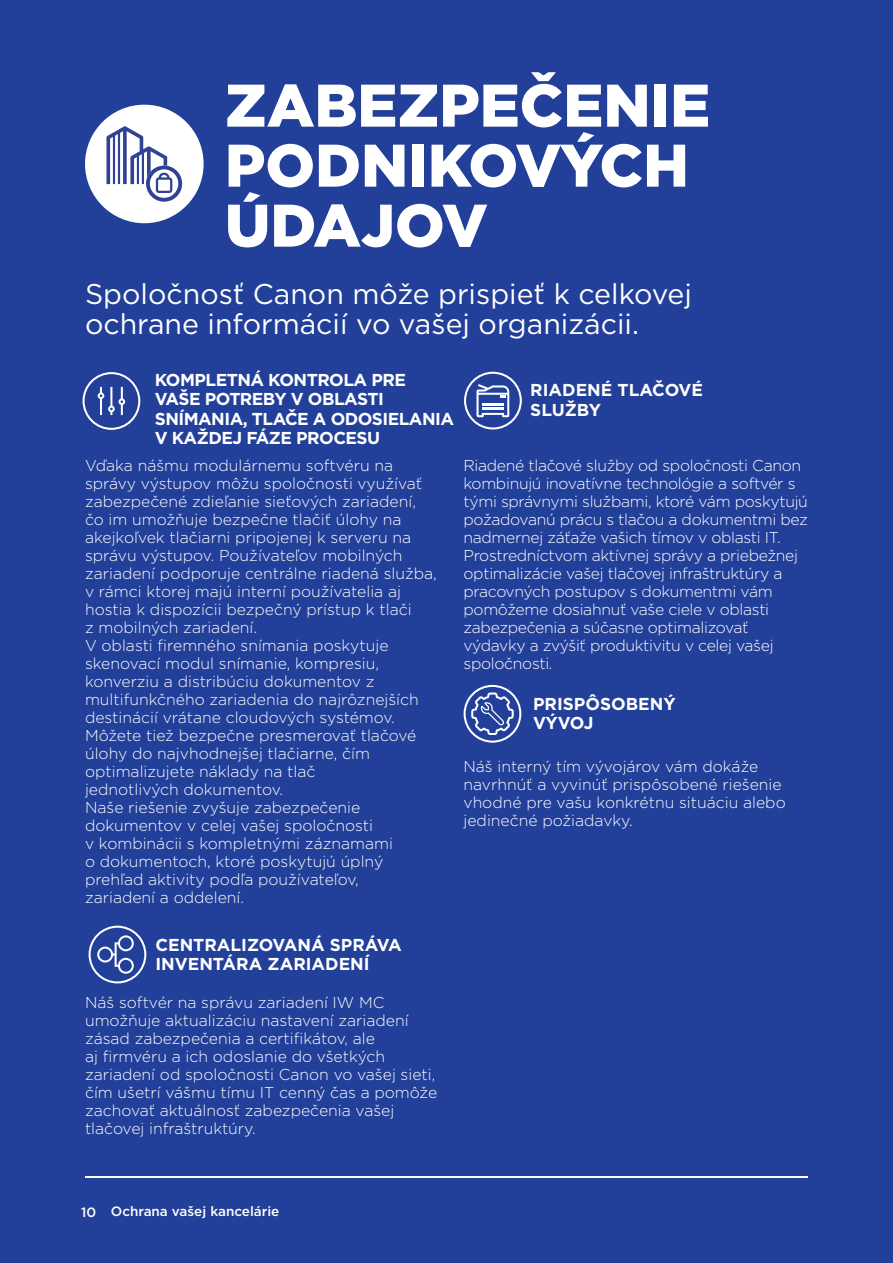
<style>
.page{position:relative;width:893px;height:1263px;background:#223f99}
.page>*{position:absolute;margin:0;border:0;box-sizing:border-box;transform-origin:0 0}
.t1{font:900 60px/60px "Gotham";color:#fff}
.t2{font:28.5px/30px "Gotham";color:#fff}
.Specifiation_Title{font:700 17.25px/19.5px "Gotham";letter-spacing:-.03em;color:#fff}
.Specifiation_Title-2{font:700 17.25px/19.5px "Gotham";color:#fff}
.t3{font:300 15.75px/18px "Gotham";color:#fff}
.t4{font:300 15.75px/18px "Gotham";letter-spacing:-.02em;color:#fff}
.t5{font:500 13.5px "Gotham";color:#fff}
</style>
<div class="page">
<hr style="left:85px;top:1176px;width:723px;height:2px;background:#fff">
<div style="left:85px;top:105px;width:119px;height:118px;background:#fff;border-radius:50%"></div>
<svg style="left:83px;top:372px;width:57px;height:58px;background:#4860aa"></svg>
<svg style="left:464px;top:372px;width:58px;height:57px"></svg>
<svg style="left:464px;top:685px;width:57px;height:58px;background:#536aaf"></svg>
<svg style="left:89px;top:926px;width:57px;height:57px;background:#4f66ad"></svg>
<svg style="left:106px;top:126px;width:76px;height:76px"></svg>
<p class="t1" style="left:225px;top:75px;width:487px">ZABEZPEČENIE<br>PODNIKOVÝCH<br>ÚDAJOV</p>
<p class="t2" style="left:85px;top:278px;width:608px">Spoločnosť Canon môže prispieť k celkovej ochrane informácií vo vašej organizácii.</p>
<p class="Specifiation_Title" style="left:155px;top:370px;width:301px">KOMPLETNÁ KONTROLA PRE<br>VAŠE POTREBY V OBLASTI<br>SNÍMANIA, TLAČE A ODOSIELANIA<br>V KAŽDEJ FÁZE PROCESU</p>
<p class="Specifiation_Title-2" style="left:530px;top:380px;width:174px">RIADENÉ TLAČOVÉ<br>SLUŽBY</p>
<p class="t3" style="left:85px;top:456px;width:353px">Vďaka nášmu modulárnemu softvéru na správy výstupov môžu spoločnosti využívať zabezpečené zdieľanie sieťových zariadení, čo im umožňuje bezpečne tlačiť úlohy na akejkoľvek tlačiarni pripojenej k serveru na správu výstupov. Používateľov mobilných zariadení podporuje centrálne riadená služba, v rámci ktorej majú interní používatelia aj hostia k dispozícii bezpečný prístup k tlači<br>z mobilných zariadení.</p>
<p class="t3" style="left:85px;top:636px;width:335px">V oblasti firemného snímania poskytuje skenovací modul snímanie, kompresiu, konverziu a distribúciu dokumentov z multifunkčného zariadenia do najrôznejších destinácií vrátane cloudových systémov.<br>Môžete tiež bezpečne presmerovať tlačové úlohy do najvhodnejšej tlačiarne, čím optimalizujete náklady na tlač<br>jednotlivých dokumentov.</p>
<p class="t3" style="left:85px;top:798px;width:309px">Naše riešenie zvyšuje zabezpečenie dokumentov v celej vašej spoločnosti<br>v kombinácii s kompletnými záznamami o dokumentoch, ktoré poskytujú úplný prehľad aktivity podľa používateľov, zariadení a oddelení.</p>
<p class="Specifiation_Title-2" style="left:155px;top:935px;width:248px">CENTRALIZOVANÁ SPRÁVA<br>INVENTÁRA ZARIADENÍ</p>
<p class="t3" style="left:85px;top:993px;width:354px">Náš softvér na správu zariadení IW MC umožňuje aktualizáciu nastavení zariadení zásad zabezpečenia a certifikátov, ale<br>aj firmvéru a ich odoslanie do všetkých zariadení od spoločnosti Canon vo vašej sieti, čím ušetrí vášmu tímu IT cenný čas a pomôže zachovať aktuálnosť zabezpečenia vašej tlačovej infraštruktúry.</p>
<p class="t4" style="left:463px;top:456px;width:346px">Riadené tlačové služby od spoločnosti Canon kombinujú inovatívne technológie a softvér s tými správnymi službami, ktoré vám poskytujú požadovanú prácu s tlačou a dokumentmi bez nadmernej záťaže vašich tímov v oblasti IT.<br>Prostredníctvom aktívnej správy a priebežnej optimalizácie vašej tlačovej infraštruktúry a pracovných postupov s dokumentmi vám pomôžeme dosiahnuť vaše ciele v oblasti zabezpečenia a súčasne optimalizovať výdavky a zvýšiť produktivitu v celej vašej spoločnosti.</p>
<p class="Specifiation_Title-2" style="left:533px;top:694px;width:144px">PRISPÔSOBENÝ<br>VÝVOJ</p>
<p class="t3" style="left:463px;top:757px;width:324px">Náš interný tím vývojárov vám dokáže navrhnúť a vyvinúť prispôsobené riešenie vhodné pre vašu konkrétnu situáciu alebo jedinečné požiadavky.</p>
<p class="t5" style="left:81px;top:1203px;width:17px">10</p>
<p class="t5" style="left:111px;top:1203px;width:170px">Ochrana vašej kancelárie</p>
</div>
